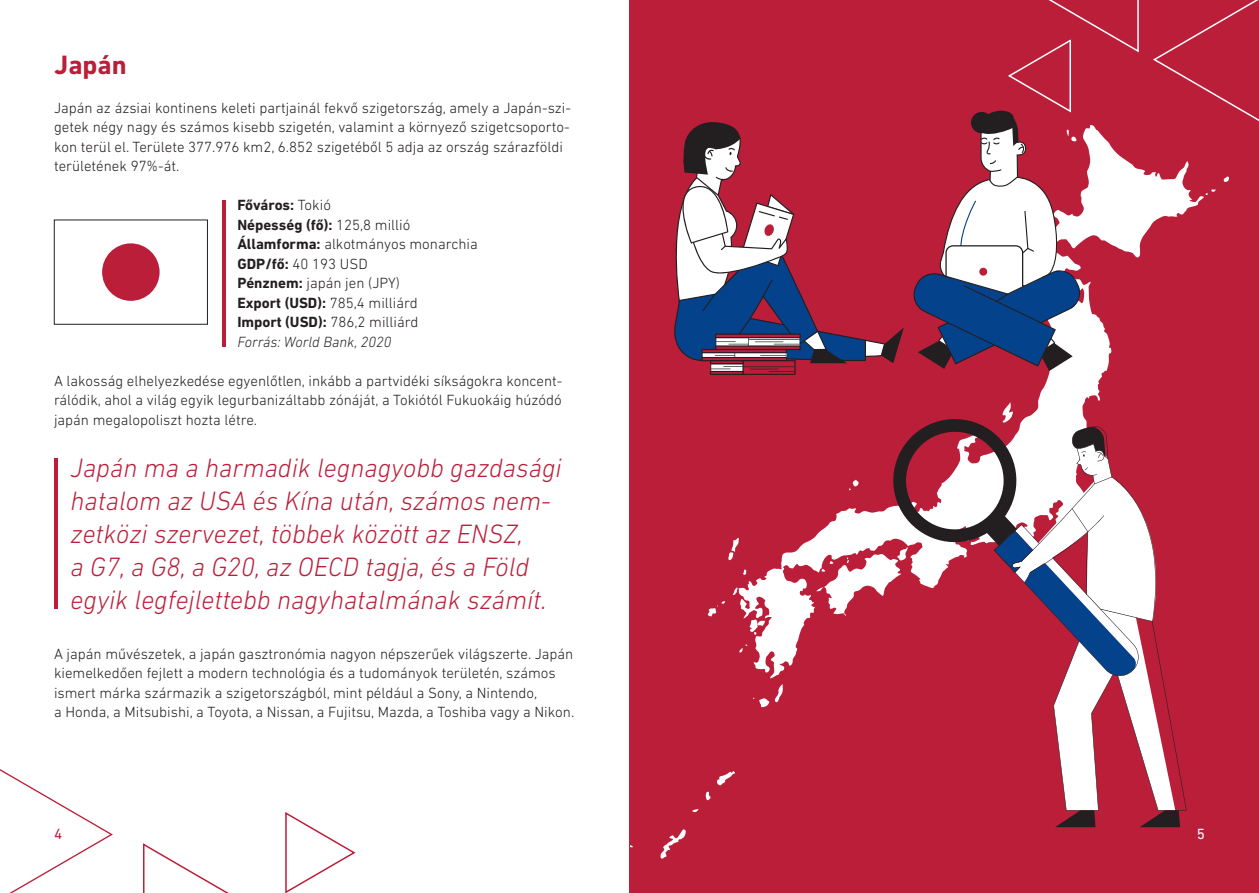
<style>
.page{position:relative;width:1259px;height:893px;background:#fff}
.page>*{position:absolute;margin:0;border:0;box-sizing:border-box;transform-origin:0 0}
.t1{font:italic 300 27px/33px "DIN Next LT Pro";color:#bb1e39}
.t2{font:700 27px "DIN Next LT Pro";color:#bb1e39}
.t3{font:300 15px/19.5px "DIN Next LT Pro";color:#231f20}
.t4{font:700 15px "DIN Next LT Pro";color:#231f20}
.t5{font:italic 300 15px "DIN Next LT Pro";color:#231f20}
.t6{font:15px "DIN Next LT Pro";color:#bb1e39}
.t7{font:15px "DIN Next LT Pro";color:#fff}
.s1{font-weight:300}
.s2{font-weight:700}
</style>
<div class="page">
<svg style="left:143px;top:843px;width:86px;height:50px"></svg>
<svg style="left:285px;top:812px;width:71px;height:81px"></svg>
<svg style="left:0;top:769px;width:113px;height:124px"></svg>
<div style="left:629px;top:0;width:630px;height:893px;background:#bb1e39"></div>
<hr style="left:222px;top:200px;width:3px;height:147px;background:#bb1e39">
<svg style="left:1038px;top:371px;width:67px;height:31px;fill:#fff"></svg>
<svg style="left:660px;top:829px;width:26px;height:30px"></svg>
<svg style="left:692px;top:809px;width:6px;height:3px"></svg>
<div style="left:54px;top:220px;width:154px;height:104px;border:1px solid #231f20"></div>
<div style="left:102px;top:243px;width:58px;height:58px;background:#bb1e39;border-radius:50%"></div>
<svg style="left:674px;top:122px;width:230px;height:253px"></svg>
<hr style="left:54px;top:458px;width:4px;height:151px;background:#bb1e39">
<svg style="left:705px;top:402px;width:481px;height:425px"></svg>
<svg style="left:913px;top:0;width:346px;height:371px"></svg>
<p class="t2" style="left:54px;top:49px;width:74px">Japán</p>
<p class="t3" style="left:54px;top:97px;width:518px">Japán az ázsiai kontinens keleti partjainál fekvő szigetország, amely a Japán-szi&shy;getek négy nagy és számos kisebb szigetén, valamint a környező szigetcsoporto&shy;kon terül el. Területe 377.976 km2, 6.852 szigetéből 5 adja az ország szárazföldi területének 97%-át.</p>
<p class="t4" style="left:237px;top:196px;width:95px">Főváros: <span class="s1">Tokió</span></p>
<p class="t4" style="left:237px;top:216px;width:174px">Népesség (fő): <span class="s1">125,8 millió</span></p>
<p class="t3" style="left:237px;top:234px;width:242px"><span class="s2">Államforma:</span> alkotmányos monarchia</p>
<p class="t3" style="left:237px;top:253px;width:132px"><span class="s2">GDP/fő:</span> 40 193 USD</p>
<p class="t3" style="left:237px;top:273px;width:164px"><span class="s2">Pénznem:</span> japán jen (JPY)</p>
<p class="t3" style="left:237px;top:292px;width:182px"><span class="s2">Export (USD):</span> 785,4 milliárd</p>
<p class="t3" style="left:237px;top:312px;width:182px"><span class="s2">Import (USD):</span> 786,2 milliárd</p>
<p class="t5" style="left:237px;top:333px;width:156px">Forrás: World Bank, 2020</p>
<p class="t3" style="left:54px;top:370px;width:510px;text-align:justify">A lakosság elhelyezkedése egyenlőtlen, inkább a partvidéki síkságokra koncent&shy;rálódik, ahol a világ egyik legurbanizáltabb zónáját, a Tokiótól Fukuokáig húzódó japán megalopoliszt hozta létre.</p>
<p class="t1" style="left:71px;top:451px;width:492px">Japán ma a harmadik legnagyobb gazdasági hatalom az USA és Kína után, számos nem&shy;zetközi szervezet, többek között az ENSZ,</p>
<p class="t1" style="left:71px;top:550px;width:478px">a G7, a G8, a G20, az OECD tagja, és a Föld egyik legfejlettebb nagyhatalmának számít.</p>
<p class="t3" style="left:54px;top:643px;width:521px">A japán művészetek, a japán gasztronómia nagyon népszerűek világszerte. Japán kiemelkedően fejlett a modern technológia és a tudományok területén, számos ismert márka származik a szigetországból, mint például a Sony, a Nintendo,</p>
<p class="t3" style="left:54px;top:702px;width:522px">a Honda, a Mitsubishi, a Toyota, a Nissan, a Fujitsu, Mazda, a Toshiba vagy a Nikon.</p>
<p class="t6" style="left:54px;top:825px;width:10px">4</p>
<p class="t7" style="left:1196px;top:825px;width:10px">5</p>
</div>
